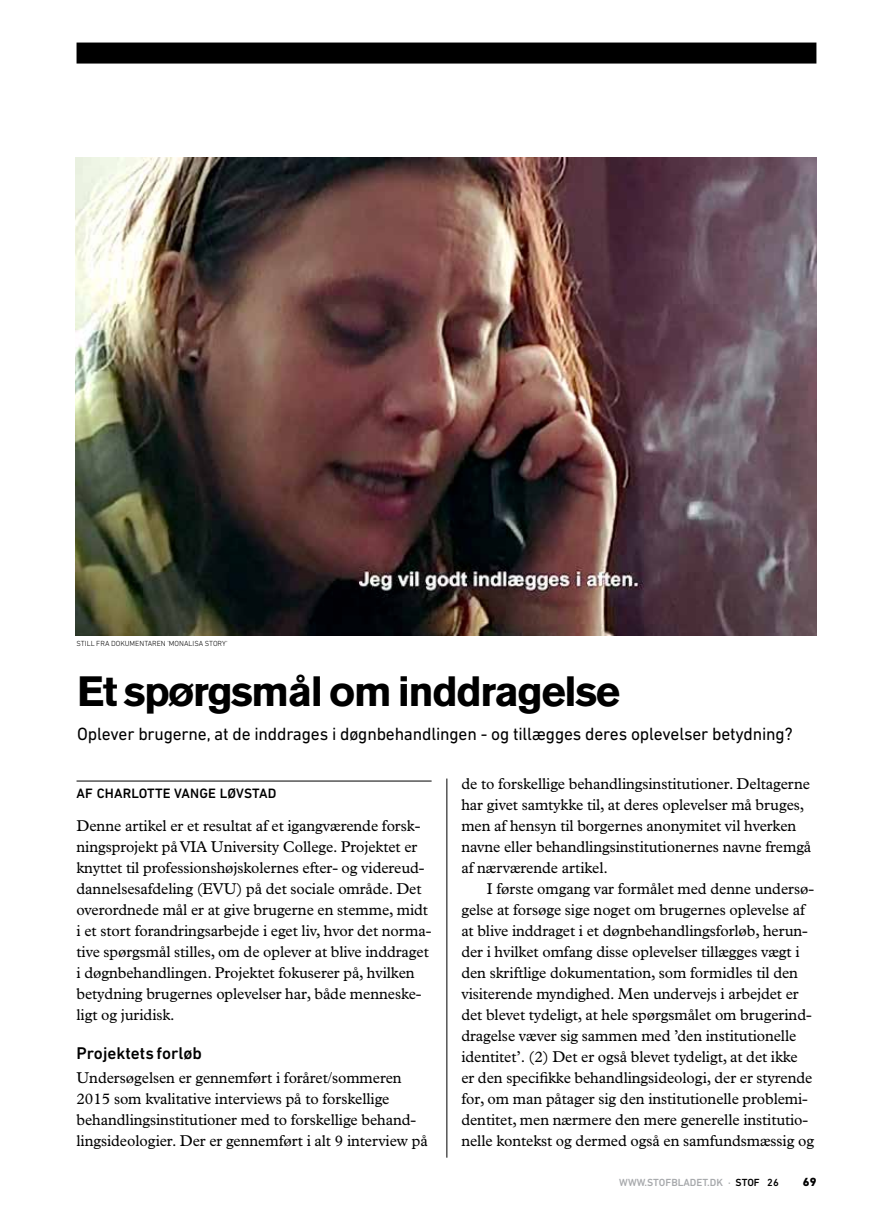
<style>
.page{position:relative;width:893px;height:1221px;background:#fff}
.page>*{position:absolute;margin:0;border:0;box-sizing:border-box;transform-origin:0 0}
.t1{font:700 42px "Akzidenz Grotesk BE";letter-spacing:-.035em;color:#000}
.t2{font:18px "DIN Next LT Pro";letter-spacing:-.01em;color:#000}
.t3{font:500 17.25px "DIN Next LT Pro";color:#000}
.t4{font:15.75px/21px "Plantin";letter-spacing:-.005em;color:#000}
.t5{font:500 13.8px "DIN Next LT Pro";letter-spacing:.01em;color:#000}
.t6{font:800 12px "DIN Next LT Pro";color:#000}
.t7{font:500 10.5px "DIN Next LT Pro";color:#a7a9ac}
.t8{font:300 7.5px "DIN Next LT Pro";color:#000}
.s1{color:#000}
</style>
<div class="page">
<div style="left:77px;top:43px;width:739px;height:21px;background:#000"></div>
<hr style="left:446px;top:778px;width:1px;height:379px;background:#000">
<hr style="left:77px;top:780px;width:355px;height:1px;background:#000">
<img style="left:76px;top:157px;width:741px;height:478px">
<p class="t8" style="left:77px;top:639px;width:152px">STILL FRA DOKUMENTAREN 'MONALISA STORY'</p>
<h1 class="t1" style="left:77px;top:667px;width:544px">Et spørgsmål om inddragelse</h1>
<p class="t2" style="left:77px;top:723px;width:717px">Oplever brugerne, at de inddrages i døgnbehandlingen - og tillægges deres oplevelser betydning?</p>
<p class="t5" style="left:77px;top:785px;width:201px">AF CHARLOTTE VANGE LØVSTAD</p>
<p class="t4" style="left:77px;top:814px;width:356px">Denne artikel er et resultat af et igangværende forsk&shy;ningsprojekt på VIA University College. Projektet er knyttet til professionshøjskolernes efter- og videreud&shy;dannelsesafdeling (EVU) på det sociale område. Det overordnede mål er at give brugerne en stemme, midt i et stort forandringsarbejde i eget liv, hvor det norma&shy;tive spørgsmål stilles, om de oplever at blive inddraget i døgnbehandlingen. Projektet fokuserer på, hvilken betydning brugernes oplevelser har, både menneske&shy;ligt og juridisk.</p>
<p class="t3" style="left:77px;top:1043px;width:127px">Projektets forløb</p>
<p class="t4" style="left:77px;top:1066px;width:353px">Undersøgelsen er gennemført i foråret/sommeren 2015 som kvalitative interviews på to forskellige behandlingsinstitutioner med to forskellige behand&shy;lingsideologier. Der er gennemført i alt 9 interview på</p>
<p class="t4" style="left:461px;top:772px;width:351px">de to forskellige behandlingsinstitutioner. Deltagerne har givet samtykke til, at deres oplevelser må bruges, men af hensyn til borgernes anonymitet vil hverken navne eller behandlingsinstitutionernes navne fremgå af nærværende artikel.</p>
<p class="t4" style="left:461px;top:877px;width:354px;text-indent:26px">I første omgang var formålet med denne undersø&shy;gelse at forsøge sige noget om brugernes oplevelse af at blive inddraget i et døgnbehandlingsforløb, herun&shy;der i hvilket omfang disse oplevelser tillægges vægt i den skriftlige dokumentation, som formidles til den visiterende myndighed. Men undervejs i arbejdet er det blevet tydeligt, at hele spørgsmålet om brugerind&shy;dragelse væver sig sammen med ’den institutionelle identitet’. (2) Det er også blevet tydeligt, at det ikke er den specifikke behandlingsideologi, der er styrende for, om man påtager sig den institutionelle problemi&shy;dentitet, men nærmere den mere generelle institutio&shy;nelle kontekst og dermed også en samfundsmæssig og</p>
<p class="t7" style="left:619px;top:1175px;width:161px">WWW.STOFBLADET.DK · <span class="s1">STOF 26</span></p>
<p class="t6" style="left:803px;top:1174px;width:15px">69</p>
</div>
